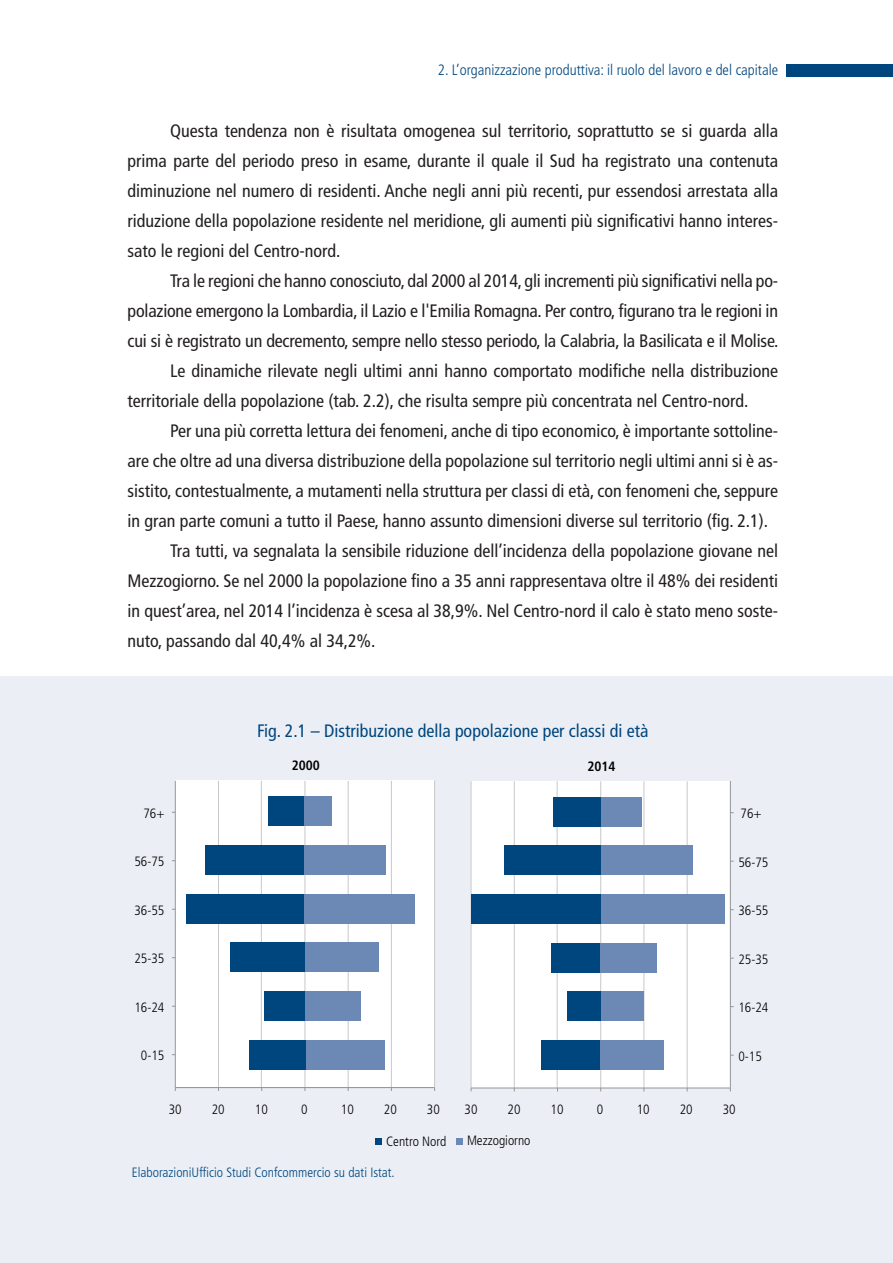
<style>
.page{position:relative;width:893px;height:1263px;background:#fff}
.page>*{position:absolute;margin:0;border:0;box-sizing:border-box;transform-origin:0 0}
.t1{font:condensed 18px/30px "Frutiger LT Std";color:#231f20;text-align:justify}
.t2{font:condensed 18px "Frutiger LT Std";color:#00467e}
.t3{font:300 condensed 15px "Frutiger LT Std";color:#00467e}
.t4{font:300 condensed 13.5px "Frutiger LT Std";color:#000}
.t5{font:300 condensed 13.5px "Frutiger LT Std";color:#00467e}
.t6{font:700 condensed 13.5px "Frutiger LT Std";color:#000}
</style>
<div class="page">
<div style="left:787px;top:64px;width:106px;height:13px;background:#00467e"></div>
<div style="left:0;top:677px;width:893px;height:586px;background:#ebeff5"></div>
<div style="left:175px;top:780px;width:258px;height:307px;background:#fff"></div>
<hr style="left:175px;top:781px;width:1px;height:306px;background:#939598">
<hr style="left:218px;top:781px;width:1px;height:306px;background:#c7c8ca">
<hr style="left:261px;top:781px;width:1px;height:306px;background:#c7c8ca">
<hr style="left:305px;top:781px;width:1px;height:306px;background:#c7c8ca">
<hr style="left:348px;top:781px;width:1px;height:306px;background:#c7c8ca">
<hr style="left:391px;top:781px;width:1px;height:306px;background:#c7c8ca">
<hr style="left:434px;top:780px;width:1px;height:307px;background:#c7c8ca">
<hr style="left:175px;top:1087px;width:260px;height:1px;background:#8b8d92">
<div style="left:268px;top:796px;width:36px;height:30px;background:#00467e"></div>
<div style="left:304px;top:796px;width:28px;height:30px;background:#6b89b4"></div>
<div style="left:205px;top:845px;width:99px;height:30px;background:#00467e"></div>
<div style="left:304px;top:845px;width:82px;height:30px;background:#6b89b4"></div>
<div style="left:186px;top:894px;width:118px;height:29px;background:#00467e"></div>
<div style="left:304px;top:894px;width:111px;height:29px;background:#6b89b4"></div>
<div style="left:230px;top:942px;width:75px;height:30px;background:#00467e"></div>
<div style="left:305px;top:942px;width:74px;height:30px;background:#6b89b4"></div>
<div style="left:264px;top:991px;width:41px;height:30px;background:#00467e"></div>
<div style="left:305px;top:991px;width:55px;height:30px;background:#6b89b4"></div>
<div style="left:249px;top:1040px;width:57px;height:29px;background:#00467e"></div>
<div style="left:306px;top:1040px;width:79px;height:29px;background:#6b89b4"></div>
<div style="left:471px;top:781px;width:258px;height:307px;background:#fff"></div>
<hr style="left:471px;top:781px;width:1px;height:307px;background:#c7c8ca">
<hr style="left:514px;top:781px;width:1px;height:307px;background:#c7c8ca">
<hr style="left:557px;top:781px;width:1px;height:307px;background:#c7c8ca">
<hr style="left:600px;top:781px;width:1px;height:307px;background:#c7c8ca">
<hr style="left:644px;top:781px;width:1px;height:307px;background:#c7c8ca">
<hr style="left:687px;top:781px;width:1px;height:307px;background:#c7c8ca">
<hr style="left:730px;top:781px;width:1px;height:307px;background:#939598">
<hr style="left:471px;top:1088px;width:259px;height:1px;background:#8b8d92">
<div style="left:456px;top:1138px;width:7px;height:6px;background:#6b89b4"></div>
<div style="left:375px;top:1138px;width:7px;height:7px;background:#00467e"></div>
<div style="left:553px;top:797px;width:48px;height:29px;background:#00467e"></div>
<div style="left:601px;top:797px;width:41px;height:29px;background:#6b89b4"></div>
<div style="left:505px;top:845px;width:96px;height:30px;background:#00467e"></div>
<div style="left:601px;top:845px;width:91px;height:30px;background:#6b89b4"></div>
<div style="left:471px;top:894px;width:130px;height:30px;background:#00467e"></div>
<div style="left:601px;top:894px;width:123px;height:30px;background:#6b89b4"></div>
<div style="left:551px;top:943px;width:49px;height:30px;background:#00467e"></div>
<div style="left:600px;top:943px;width:57px;height:30px;background:#6b89b4"></div>
<div style="left:568px;top:991px;width:33px;height:30px;background:#00467e"></div>
<div style="left:601px;top:991px;width:43px;height:30px;background:#6b89b4"></div>
<div style="left:541px;top:1040px;width:59px;height:30px;background:#00467e"></div>
<div style="left:600px;top:1040px;width:63px;height:30px;background:#6b89b4"></div>
<p class="t3" style="left:438px;top:62px;width:342px">2. L’organizzazione produttiva: il ruolo del lavoro e del capitale</p>
<p class="t1" style="left:128px;top:116px;width:652px;text-indent:43px">Questa tendenza non è risultata omogenea sul territorio, soprattutto se si guarda alla prima parte del periodo preso in esame, durante il quale il Sud ha registrato una contenuta diminuzione nel numero di residenti. Anche negli anni più recenti, pur essendosi arrestata alla riduzione della popolazione residente nel meridione, gli aumenti più significativi hanno interes&shy;sato le regioni del Centro-nord.</p>
<p class="t1" style="left:170px;top:266px;width:610px">Tra le regioni che hanno conosciuto, dal 2000 al 2014, gli incrementi più significativi nella po-</p>
<p class="t1" style="left:128px;top:296px;width:652px">polazione emergono la Lombardia, il Lazio e l'Emilia Romagna. Per contro, figurano tra le regioni in</p>
<p class="t1" style="left:128px;top:326px;width:652px">cui si è registrato un decremento, sempre nello stesso periodo, la Calabria, la Basilicata e il Molise.</p>
<p class="t1" style="left:170px;top:356px;width:610px">Le dinamiche rilevate negli ultimi anni hanno comportato modifiche nella distribuzione</p>
<p class="t1" style="left:128px;top:386px;width:622px">territoriale della popolazione (tab. 2.2), che risulta sempre più concentrata nel Centro-nord.</p>
<p class="t1" style="left:170px;top:416px;width:610px">Per una più corretta lettura dei fenomeni, anche di tipo economico, è importante sottoline-</p>
<p class="t1" style="left:128px;top:446px;width:652px">are che oltre ad una diversa distribuzione della popolazione sul territorio negli ultimi anni si è as-</p>
<p class="t1" style="left:128px;top:476px;width:652px">sistito, contestualmente, a mutamenti nella struttura per classi di età, con fenomeni che, seppure</p>
<p class="t1" style="left:128px;top:506px;width:642px">in gran parte comuni a tutto il Paese, hanno assunto dimensioni diverse sul territorio (fig. 2.1).</p>
<p class="t1" style="left:170px;top:536px;width:609px">Tra tutti, va segnalata la sensibile riduzione dell’incidenza della popolazione giovane nel</p>
<p class="t1" style="left:128px;top:566px;width:652px">Mezzogiorno. Se nel 2000 la popolazione fino a 35 anni rappresentava oltre il 48% dei residenti</p>
<p class="t1" style="left:128px;top:596px;width:652px">in quest’area, nel 2014 l’incidenza è scesa al 38,9%. Nel Centro-nord il calo è stato meno soste-</p>
<p class="t1" style="left:128px;top:626px;width:250px">nuto, passando dal 40,4% al 34,2%.</p>
<p class="t2" style="left:257px;top:720px;width:393px">Fig. 2.1 – Distribuzione della popolazione per classi di età</p>
<p class="t6" style="left:292px;top:758px;width:30px">2000</p>
<p class="t6" style="left:587px;top:758px;width:30px">2014</p>
<p class="t4" style="left:143px;top:805px;width:23px">76+</p>
<p class="t4" style="left:741px;top:806px;width:23px">76+</p>
<p class="t4" style="left:135px;top:854px;width:31px">56-75</p>
<p class="t4" style="left:738px;top:854px;width:31px">56-75</p>
<p class="t4" style="left:135px;top:902px;width:31px">36-55</p>
<p class="t4" style="left:738px;top:903px;width:31px">36-55</p>
<p class="t4" style="left:135px;top:951px;width:31px">25-35</p>
<p class="t4" style="left:738px;top:951px;width:31px">25-35</p>
<p class="t4" style="left:135px;top:999px;width:31px">16-24</p>
<p class="t4" style="left:738px;top:1000px;width:31px">16-24</p>
<p class="t4" style="left:141px;top:1048px;width:25px">0-15</p>
<p class="t4" style="left:738px;top:1048px;width:25px">0-15</p>
<p class="t4" style="left:169px;top:1101px;width:14px">30</p>
<p class="t4" style="left:212px;top:1101px;width:14px">20</p>
<p class="t4" style="left:255px;top:1101px;width:14px">10</p>
<p class="t4" style="left:301px;top:1101px;width:8px">0</p>
<p class="t4" style="left:341px;top:1101px;width:14px">10</p>
<p class="t4" style="left:384px;top:1101px;width:14px">20</p>
<p class="t4" style="left:427px;top:1101px;width:14px">30</p>
<p class="t4" style="left:465px;top:1101px;width:14px">30</p>
<p class="t4" style="left:508px;top:1101px;width:14px">20</p>
<p class="t4" style="left:551px;top:1101px;width:14px">10</p>
<p class="t4" style="left:597px;top:1101px;width:8px">0</p>
<p class="t4" style="left:637px;top:1101px;width:14px">10</p>
<p class="t4" style="left:680px;top:1101px;width:14px">20</p>
<p class="t4" style="left:723px;top:1101px;width:14px">30</p>
<p class="t4" style="left:386px;top:1133px;width:62px">Centro Nord</p>
<p class="t4" style="left:467px;top:1133px;width:65px">Mezzogiorno</p>
<p class="t5" style="left:132px;top:1165px;width:265px">ElaborazioniUfficio Studi Confcommercio su dati Istat.</p>
</div>
